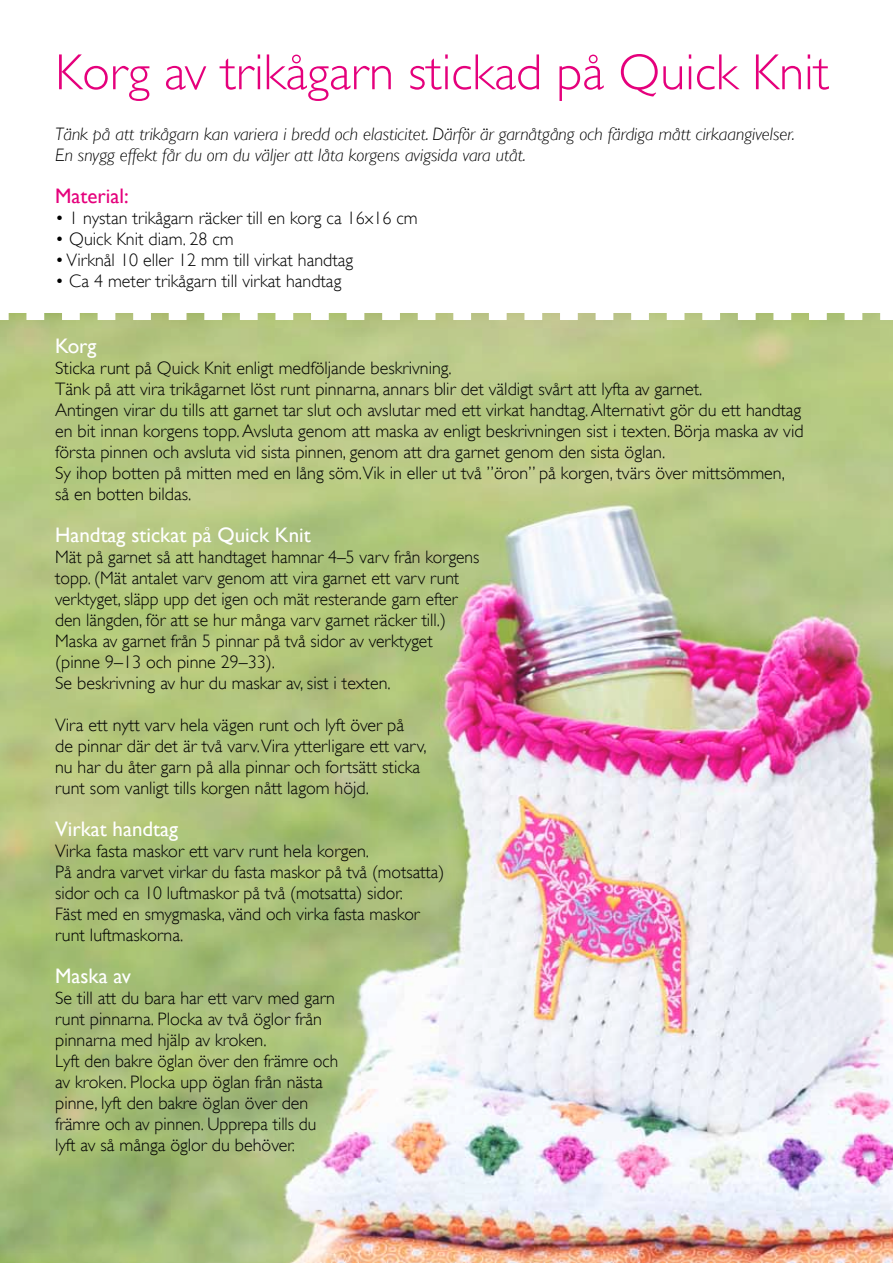
<style>
.page{position:relative;width:893px;height:1263px;background:#fff}
.page>*{position:absolute;margin:0;border:0;box-sizing:border-box;transform-origin:0 0}
.t1{font:300 51px "Gill Sans";color:#e5007c}
.t2{font:21px "Gill Sans";color:#fff}
.t3{font:21px "Gill Sans";color:#e5007c}
.t4{font:300 18px/21px "Gill Sans";color:#000}
.t5{font:italic 300 18px/21px "Gill Sans";color:#000}
</style>
<div class="page">
<img style="left:0;top:313px;width:893px;height:950px">
<h1 class="t1" style="left:55px;top:43px;width:775px">Korg av trikågarn stickad på Quick Knit</h1>
<p class="t5" style="left:55px;top:124px;width:741px">Tänk på att trikågarn kan variera i bredd och elasticitet. Därför är garnåtgång och färdiga mått cirkaangivelser.<br>En snygg effekt får du om du väljer att låta korgens avigsida vara utåt.</p>
<p class="t3" style="left:55px;top:184px;width:75px">Material:</p>
<p class="t4" style="left:55px;top:207px;width:364px">• 1 nystan trikågarn räcker till en korg ca 16x16 cm</p>
<p class="t4" style="left:55px;top:228px;width:180px">• Quick Knit diam. 28 cm</p>
<p class="t4" style="left:55px;top:249px;width:300px">• Virknål 10 eller 12 mm till virkat handtag</p>
<p class="t4" style="left:55px;top:271px;width:288px">• Ca 4 meter trikågarn till virkat handtag</p>
<p class="t2" style="left:55px;top:334px;width:43px">Korg</p>
<p class="t4" style="left:55px;top:357px;width:750px">Sticka runt på Quick Knit enligt medföljande beskrivning.<br>Tänk på att vira trikågarnet löst runt pinnarna, annars blir det väldigt svårt att lyfta av garnet.<br>Antingen virar du tills att garnet tar slut och avslutar med ett virkat handtag. Alternativt gör du ett handtag en bit innan korgens topp. Avsluta genom att maska av enligt beskrivningen sist i texten. Börja maska av vid första pinnen och avsluta vid sista pinnen, genom att dra garnet genom den sista öglan.<br>Sy ihop botten på mitten med en lång söm.Vik in eller ut två ”öron” på korgen, tvärs över mittsömmen,<br>så en botten bildas.</p>
<p class="t2" style="left:55px;top:523px;width:257px">Handtag stickat på Quick Knit</p>
<p class="t4" style="left:55px;top:546px;width:426px">Mät på garnet så att handtaget hamnar 4–5 varv från korgens topp. (Mät antalet varv genom att vira garnet ett varv runt verktyget, släpp upp det igen och mät resterande garn efter den längden, för att se hur många varv garnet räcker till.)<br>Maska av garnet från 5 pinnar på två sidor av verktyget (pinne 9–13 och pinne 29–33).<br>Se beskrivning av hur du maskar av, sist i texten.</p>
<p class="t4" style="left:55px;top:714px;width:373px">Vira ett nytt varv hela vägen runt och lyft över på<br>de pinnar där det är två varv.Vira ytterligare ett varv, nu har du åter garn på alla pinnar och fortsätt sticka runt som vanligt tills korgen nått lagom höjd.</p>
<p class="t2" style="left:55px;top:817px;width:125px">Virkat handtag</p>
<p class="t4" style="left:55px;top:840px;width:391px">Virka fasta maskor ett varv runt hela korgen.<br>På andra varvet virkar du fasta maskor på två (motsatta) sidor och ca 10 luftmaskor på två (motsatta) sidor.<br>Fäst med en smygmaska, vänd och virka fasta maskor runt luftmaskorna.</p>
<p class="t2" style="left:55px;top:964px;width:77px">Maska av</p>
<p class="t4" style="left:55px;top:987px;width:285px">Se till att du bara har ett varv med garn runt pinnarna. Plocka av två öglor från pinnarna med hjälp av kroken.<br>Lyft den bakre öglan över den främre och av kroken. Plocka upp öglan från nästa pinne, lyft den bakre öglan över den främre och av pinnen. Upprepa tills du lyft av så många öglor du behöver.</p>
</div>
